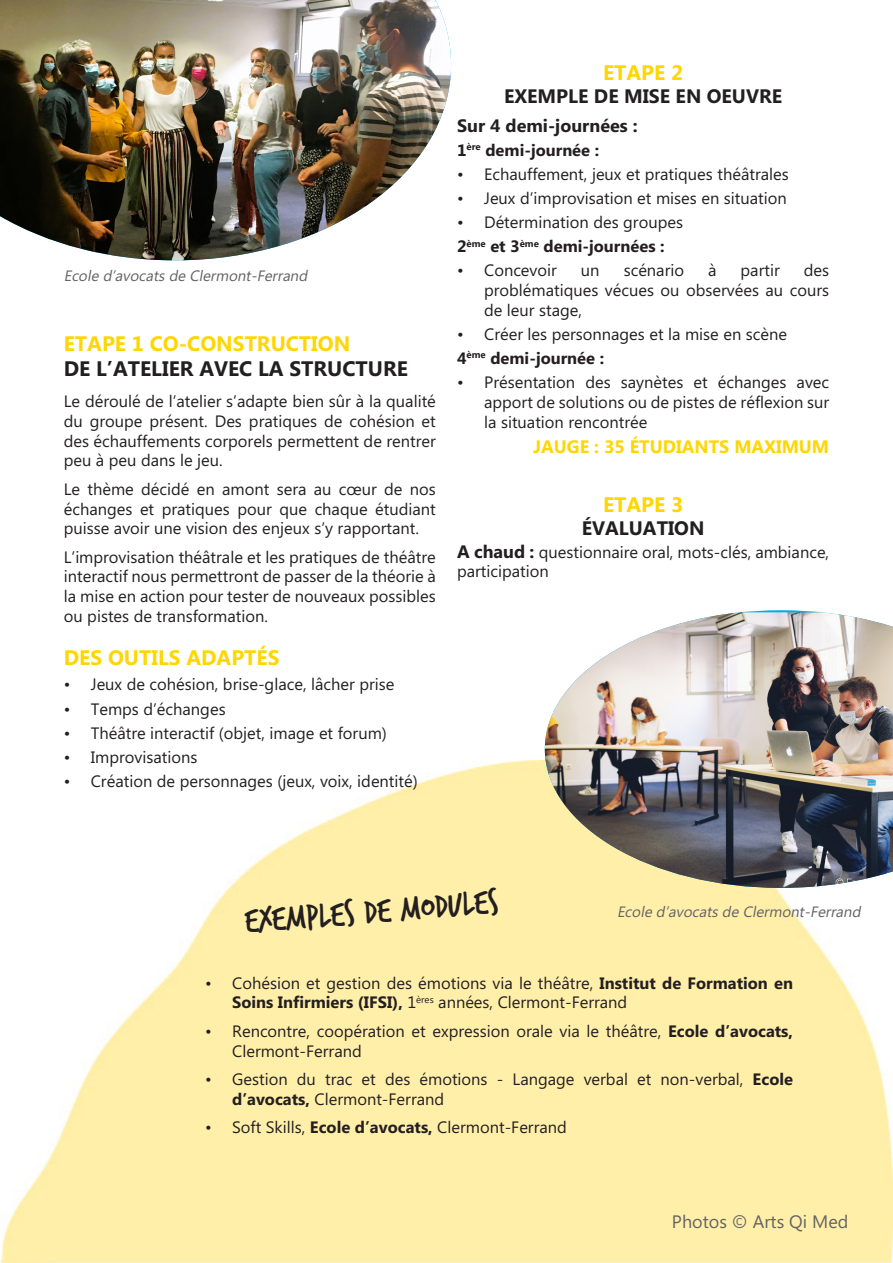
<style>
.page{position:relative;width:893px;height:1263px;background:#fff}
.page>*{position:absolute;margin:0;border:0;box-sizing:border-box;transform-origin:0 0}
.t1{font:37.5px "Trash Hand";color:#231f20}
.t2{font:700 21px "Microsoft Phags Pa";color:#ffd603}
.t3{font:700 21px "Microsoft Phags Pa";color:#231f20}
.t4{font:700 19.5px "Microsoft Phags Pa";color:#231f20}
.t5{font:700 18px "Microsoft Phags Pa";color:#ffd603}
.t6{font:700 18px "Microsoft Phags Pa";color:#231f20}
.t7{font:18px "Microsoft Phags Pa";color:#636366}
.t8{font:16.5px/19.8px "Microsoft Phags Pa";color:#231f20}
.t9{font:700 16.5px "Microsoft Phags Pa";color:#231f20}
.t10{font:italic 15px "Microsoft Phags Pa";color:#636366}
.s1{font-weight:700}
.s2{font-weight:700;font-size:18px}
.s3{font-family:"DIN Pro"}
</style>
<div class="page">
<img style="left:0;top:760px;width:893px;height:503px">
<img style="left:545px;top:612px;width:348px;height:276px">
<img style="left:0;top:0;width:451px;height:260px">
<p class="t10" style="left:64px;top:265px;width:248px">Ecole d’avocats de Clermont-Ferrand</p>
<p class="t2" style="left:64px;top:328px;width:288px">ETAPE 1 CO-CONSTRUCTION</p>
<p class="t3" style="left:64px;top:354px;width:346px">DE L’ATELIER AVEC LA STRUCTURE</p>
<p class="t8" style="left:64px;top:390px;width:374px;text-align:justify">Le déroulé de l’atelier s’adapte bien sûr à la qualité du groupe présent. Des pratiques de cohésion et des échauffements corporels permettent de rentrer peu à peu dans le jeu.</p>
<p class="t8" style="left:64px;top:478px;width:374px;text-align:justify">Le thème décidé en amont sera au cœur de nos échanges et pratiques pour que chaque étudiant puisse avoir une vision des enjeux s’y rapportant.</p>
<p class="t8" style="left:64px;top:546px;width:374px;text-align:justify">L’improvisation théâtrale et les pratiques de théâtre interactif nous permettront de passer de la théorie à la mise en action pour tester de nouveaux possibles ou pistes de transformation.</p>
<p class="t2" style="left:64px;top:642px;width:217px">DES OUTILS ADAPTÉS</p>
<p class="t8" style="left:64px;top:674px;width:332px">• Jeux de cohésion, brise-glace, lâcher prise</p>
<p class="t8" style="left:64px;top:698px;width:163px">• Temps d’échanges</p>
<p class="t8" style="left:64px;top:722px;width:325px">• Théâtre interactif (objet, image et forum)</p>
<p class="t8" style="left:64px;top:746px;width:135px">• Improvisations</p>
<p class="t8" style="left:64px;top:770px;width:355px">• Création de personnages (jeux, voix, identité)</p>
<p class="t2" style="left:603px;top:57px;width:82px">ETAPE 2</p>
<p class="t4" style="left:504px;top:82px;width:280px">EXEMPLE DE MISE EN OEUVRE</p>
<p class="t6" style="left:457px;top:113px;width:182px">Sur 4 demi-journées :</p>
<p class="t9" style="left:457px;top:138px;width:144px">1<sup>ère</sup> demi-journée :</p>
<p class="t8" style="left:457px;top:163px;width:333px">• Echauffement, jeux et pratiques théâtrales</p>
<p class="t8" style="left:457px;top:187px;width:331px">• Jeux d’improvisation et mises en situation</p>
<p class="t8" style="left:457px;top:209px;width:227px;line-height:24px">• Détermination des groupes<br><span class="s1">2</span><sup>ème</sup> <span class="s1">et 3</span><sup>ème</sup> <span class="s1">demi-journées :</span></p>
<p class="t8" style="left:457px;top:260px;width:101px">• Concevoir</p>
<p class="t8" style="left:581px;top:260px;width:20px">un</p>
<p class="t8" style="left:624px;top:260px;width:62px">scénario</p>
<p class="t8" style="left:708px;top:260px;width:10px">à</p>
<p class="t8" style="left:741px;top:260px;width:41px">partir</p>
<p class="t8" style="left:484px;top:260px;width:347px;text-align:justify;text-indent:320px">des problématiques vécues ou observées au cours de leur stage,</p>
<p class="t8" style="left:457px;top:321px;width:331px;line-height:24px">• Créer les personnages et la mise en scène<br><span class="s1">4</span><sup>ème</sup> <span class="s1">demi-journée :</span></p>
<p class="t8" style="left:484px;top:371px;width:347px;text-align:justify;text-indent:-27px">• Présentation des saynètes et échanges avec apport de solutions ou de pistes de réflexion sur la situation rencontrée</p>
<p class="t5" style="left:533px;top:434px;width:297px">JAUGE : 35 ÉTUDIANTS MAXIMUM</p>
<p class="t2" style="left:603px;top:489px;width:82px">ETAPE 3</p>
<p class="t4" style="left:582px;top:514px;width:124px">ÉVALUATION</p>
<p class="t8" style="left:457px;top:541px;width:374px"><span class="s2">A chaud :</span> questionnaire oral, mots-clés, ambiance, participation</p>
<h1 class="t1" style="left:243px;top:904px;width:256px;rotate:-5deg">exemples de modules</h1>
<p class="t10" style="left:617px;top:901px;width:248px">Ecole d’avocats de Clermont-Ferrand</p>
<p class="t8" style="left:232px;top:972px;width:562px;text-indent:-27px">• Cohésion et gestion des émotions via le théâtre, <span class="s1">Institut de Formation en<br>Soins Infirmiers (IFSI),</span> 1<sup>ères</sup> années, Clermont-Ferrand</p>
<p class="t8" style="left:232px;top:1020px;width:562px;text-indent:-27px">• Rencontre, coopération et expression orale via le théâtre, <span class="s1">Ecole d’avocats,<br></span>Clermont-Ferrand</p>
<p class="t8" style="left:232px;top:1068px;width:562px;text-indent:-27px">• Gestion du trac et des émotions - Langage verbal et non-verbal, <span class="s1">Ecole d’avocats,</span> Clermont-Ferrand</p>
<p class="t8" style="left:205px;top:1116px;width:363px">• Soft Skills, <span class="s1">Ecole d’avocats,</span> Clermont-Ferrand</p>
<p class="t7" style="left:672px;top:1209px;width:178px">Photos <span class="s3">©</span> Arts Qi Med</p>
</div>
